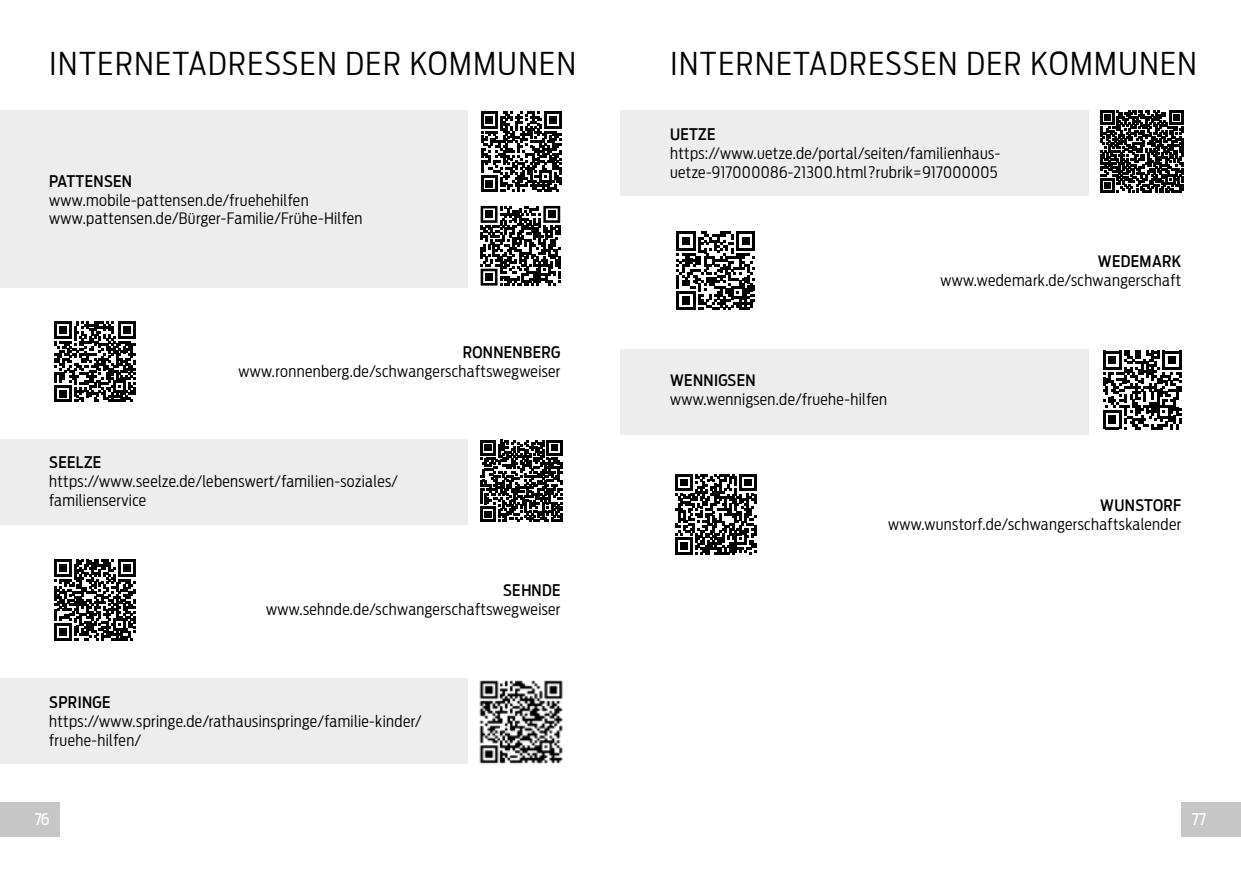
<style>
.page{position:relative;width:1241px;height:869px;background:#fff}
.page>*{position:absolute;margin:0;border:0;box-sizing:border-box;transform-origin:0 0}
.t1{font:300 31.5px "Antenna Cond";letter-spacing:.05em;color:#000}
.t2{font:300 15.75px/18.9px "Antenna Cond";letter-spacing:.025em;color:#000}
.t3{font:500 15.75px "Antenna Cond";letter-spacing:.025em;color:#000}
.t4{font:15.75px "Antenna Cond";color:#fff}
</style>
<div class="page">
<div style="left:0;top:110px;width:468px;height:178px;background:#ededed"></div>
<svg style="left:481px;top:111px;width:80px;height:81px"></svg>
<div style="left:620px;top:110px;width:468px;height:86px;background:#ededed"></div>
<svg style="left:1100px;top:110px;width:82px;height:83px"></svg>
<div style="left:0;top:677px;width:468px;height:86px;background:#ededed"></div>
<img style="left:479px;top:680px;width:84px;height:84px">
<svg style="left:55px;top:321px;width:80px;height:81px"></svg>
<svg style="left:676px;top:231px;width:79px;height:79px"></svg>
<svg style="left:675px;top:474px;width:81px;height:80px"></svg>
<div style="left:0;top:439px;width:468px;height:86px;background:#ededed"></div>
<svg style="left:480px;top:439px;width:82px;height:82px"></svg>
<div style="left:620px;top:348px;width:468px;height:86px;background:#ededed"></div>
<svg style="left:1103px;top:350px;width:78px;height:79px"></svg>
<svg style="left:55px;top:559px;width:80px;height:81px"></svg>
<svg style="left:480px;top:206px;width:80px;height:79px"></svg>
<div style="left:485px;top:211px;width:7px;height:7px;background:#000"></div>
<div style="left:548px;top:211px;width:7px;height:7px;background:#000"></div>
<div style="left:485px;top:273px;width:7px;height:7px;background:#000"></div>
<div style="left:1181px;top:801px;width:59px;height:35px;background:#c6c6c6"></div>
<div style="left:0;top:801px;width:60px;height:35px;background:#c6c6c6"></div>
<h1 class="t1" style="left:50px;top:45px;width:528px">INTERNETADRESSEN DER KOMMUNEN</h1>
<h1 class="t1" style="left:670px;top:45px;width:528px">INTERNETADRESSEN DER KOMMUNEN</h1>
<p class="t3" style="left:49px;top:171px;width:84px">PATTENSEN</p>
<p class="t2" style="left:49px;top:190px;width:315px">www.mobile-pattensen.de/fruehehilfen www.pattensen.de/Bürger-Familie/Frühe-Hilfen</p>
<p class="t3" style="left:462px;top:343px;width:99px">RONNENBERG</p>
<p class="t2" style="left:238px;top:361px;width:323px">www.ronnenberg.de/schwangerschaftswegweiser</p>
<p class="t3" style="left:49px;top:453px;width:54px">SEELZE</p>
<p class="t2" style="left:49px;top:472px;width:350px">https://www.seelze.de/lebenswert/familien-soziales/ familienservice</p>
<p class="t3" style="left:503px;top:581px;width:59px">SEHNDE</p>
<p class="t2" style="left:266px;top:600px;width:296px">www.sehnde.de/schwangerschaftswegweiser</p>
<p class="t3" style="left:49px;top:692px;width:63px">SPRINGE</p>
<p class="t2" style="left:49px;top:711px;width:374px">https://www.springe.de/rathausinspringe/familie-kinder/ fruehe-hilfen/</p>
<p class="t3" style="left:670px;top:125px;width:47px">UETZE</p>
<p class="t2" style="left:670px;top:144px;width:332px">https://www.uetze.de/portal/seiten/familienhaus&shy;uetze-917000086-21300.html?rubrik=917000005</p>
<p class="t3" style="left:670px;top:371px;width:87px">WENNIGSEN</p>
<p class="t2" style="left:670px;top:390px;width:218px">www.wennigsen.de/fruehe-hilfen</p>
<p class="t3" style="left:1097px;top:252px;width:85px">WEDEMARK</p>
<p class="t2" style="left:940px;top:271px;width:242px">www.wedemark.de/schwangerschaft</p>
<p class="t3" style="left:1099px;top:495px;width:83px">WUNSTORF</p>
<p class="t2" style="left:887px;top:514px;width:295px">www.wunstorf.de/schwangerschaftskalender</p>
<p class="t4" style="left:35px;top:810px;width:16px">76</p>
<p class="t4" style="left:1191px;top:810px;width:16px">77</p>
</div>
